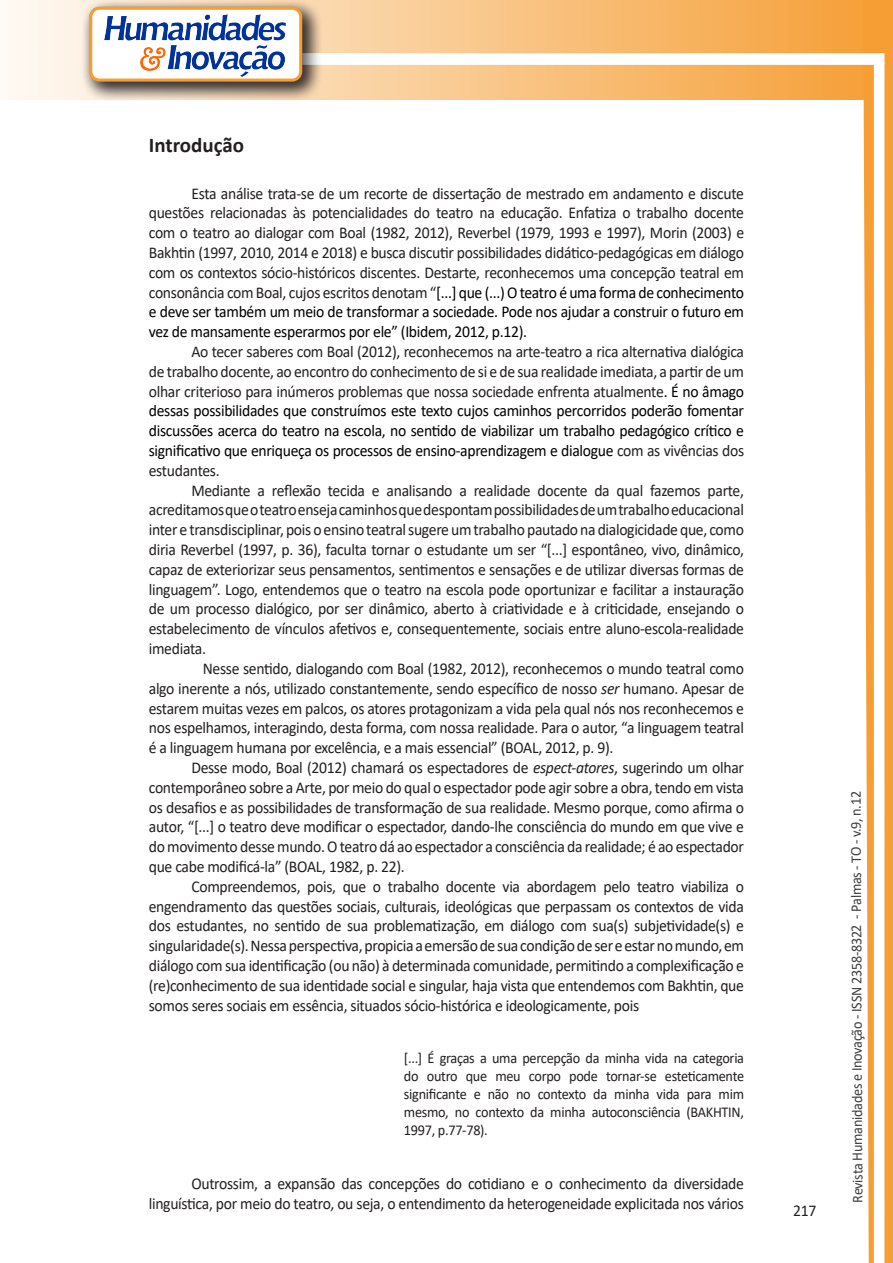
<style>
.page{position:relative;width:893px;height:1263px;background:#fff}
.page>*{position:absolute;margin:0;border:0;box-sizing:border-box;transform-origin:0 0}
.Titulo_2{font:700 21px "Calibri";color:#231f20}
.texto{font:16.5px/19.8px "Calibri";letter-spacing:-.02em;color:#231f20;text-align:justify;scale:.95 1}
.citacao{font:15px/18px "Calibri";letter-spacing:-.02em;color:#231f20;text-align:justify;scale:.95 1}
.t1{font:15px "Calibri";letter-spacing:-.025em;color:#3e3e3f;scale:.95 1}
.s1{color:#000}
.s2{font-style:italic}
</style>
<div class="page">
<svg style="left:5px;top:0;width:858px;height:100px;background:#f9c484"></svg>
<div style="left:302px;top:53px;width:582px;height:12px;background:#fff;border:2px solid #fff"></div>
<svg style="left:863px;top:0;width:30px;height:1263px"></svg>
<div style="left:81px;top:0;width:241px;height:102px;background:#231f20;opacity:.75"></div>
<div style="left:91px;top:8px;width:210px;height:72px;background:#fff;border-radius:9px"></div>
<img style="left:104px;top:14px;width:181px;height:62px">
<div style="left:89px;top:7px;width:213px;height:75px;border:3px solid #f69e34;border-radius:9px"></div>
<p class="Titulo_2" style="left:149px;top:130px;width:97px">Introdução</p>
<p class="texto" style="left:149px;top:183px;width:628px;text-indent:43px">Esta análise trata-se de um recorte de dissertação de mestrado em andamento e discute questões relacionadas às potencialidades do teatro na educação. Enfatiza o trabalho docente com o teatro ao dialogar com Boal (1982, 2012), Reverbel (1979, 1993 e 1997), Morin (2003) e Bakhtin (1997, 2010, 2014 e 2018) e busca discutir possibilidades didático-pedagógicas em diálogo com os contextos sócio-históricos discentes. Destarte, reconhecemos uma concepção teatral em consonância com Boal, cujos escritos denotam “<span class="s1">[...] que (...) O teatro é uma forma de conhecimento e deve ser também um meio de transformar a sociedade. Pode nos ajudar a construir o futuro em vez de mansamente esperarmos por ele” (Ibidem, 2012, p.12).</span></p>
<p class="texto" style="left:149px;top:341px;width:628px;text-indent:43px">Ao tecer saberes com Boal (2012), reconhecemos na arte-teatro a rica alternativa dialógica de trabalho docente, ao encontro do conhecimento de si e de sua realidade imediata, a partir de um olhar criterioso para inúmeros problemas que nossa sociedade enfrenta atualmente<span class="s1">. É no âmago dessas possibilidades que construímos este texto cujos caminhos percorridos poderão fomentar discussões acerca do teatro na escola, no sentido de viabilizar um trabalho pedagógico crítico e significativo que enriqueça os processos de ensino-aprendizagem e dialogue</span> com as vivências dos estudantes.</p>
<p class="texto" style="left:149px;top:480px;width:628px;text-indent:43px">Mediante a reflexão tecida e analisando a realidade docente da qual fazemos parte, acreditamos que o teatro enseja caminhos que despontam possibilidades de um trabalho educacional inter e transdisciplinar, pois o ensino teatral sugere um trabalho pautado na dialogicidade que, como diria Reverbel (1997, p. 36), faculta tornar o estudante um ser “[...] espontâneo, vivo, dinâmico, capaz de exteriorizar seus pensamentos, sentimentos e sensações e de utilizar diversas formas de linguagem”. Logo, entendemos que o teatro na escola pode oportunizar e facilitar a instauração de um processo dialógico, por ser dinâmico, aberto à criatividade e à criticidade, ensejando o estabelecimento de vínculos afetivos e, consequentemente, sociais entre aluno-escola-realidade imediata.</p>
<p class="texto" style="left:149px;top:658px;width:628px;text-indent:54px">Nesse sentido, dialogando com Boal (1982, 2012), reconhecemos o mundo teatral como algo inerente a nós, utilizado constantemente, sendo específico de nosso <span class="s2">ser</span> humano. Apesar de estarem muitas vezes em palcos, os atores protagonizam a vida pela qual nós nos reconhecemos e nos espelhamos, interagindo, desta forma, com nossa realidade. Para o autor, “a linguagem teatral é a linguagem humana por excelência, e a mais essencial” (BOAL, 2012, p. 9).</p>
<p class="texto" style="left:149px;top:757px;width:628px;text-indent:43px">Desse modo, Boal (2012) chamará os espectadores de <span class="s2">espect-atores</span>, sugerindo um olhar contemporâneo sobre a Arte, por meio do qual o espectador pode agir sobre a obra, tendo em vista os desafios e as possibilidades de transformação de sua realidade. Mesmo porque, como afirma o autor, “[...] o teatro deve modificar o espectador, dando-lhe consciência do mundo em que vive e do movimento desse mundo. O teatro dá ao espectador a consciência da realidade; é ao espectador que cabe modificá-la” (BOAL, 1982, p. 22).</p>
<p class="texto" style="left:149px;top:876px;width:628px;text-indent:43px">Compreendemos, pois, que o trabalho docente via abordagem pelo teatro viabiliza o engendramento das questões sociais, culturais, ideológicas que perpassam os contextos de vida dos estudantes, no sentido de sua problematização, em diálogo com sua(s) subjetividade(s) e singularidade(s). Nessa perspectiva, propicia a emersão de sua condição de ser e estar no mundo, em diálogo com sua identificação (ou não) à determinada comunidade, permitindo a complexificação e (re)conhecimento de sua identidade social e singular, haja vista que entendemos com Bakhtin, que somos seres sociais em essência, situados sócio-histórica e ideologicamente, pois</p>
<p class="citacao" style="left:404px;top:1048px;width:360px">[...] É graças a uma percepção da minha vida na categoria do outro que meu corpo pode tornar-se esteticamente significante e não no contexto da minha vida para mim mesmo, no contexto da minha autoconsciência (BAKHTIN, 1997, p.77-78).</p>
<p class="texto" style="left:149px;top:1173px;width:628px;text-align:right">Outrossim, a expansão das concepções do cotidiano e o conhecimento da diversidade linguística, por meio do teatro, ou seja, o entendimento da heterogeneidade explicitada nos vários</p>
<p class="texto" style="left:793px;top:1200px;width:26px">217</p>
<p class="t1" style="left:846px;top:1203px;width:435px;rotate:-90deg">Revista Humanidades e Inovação - ISSN 2358-8322 - Palmas - TO - v.9, n.12</p>
</div>
